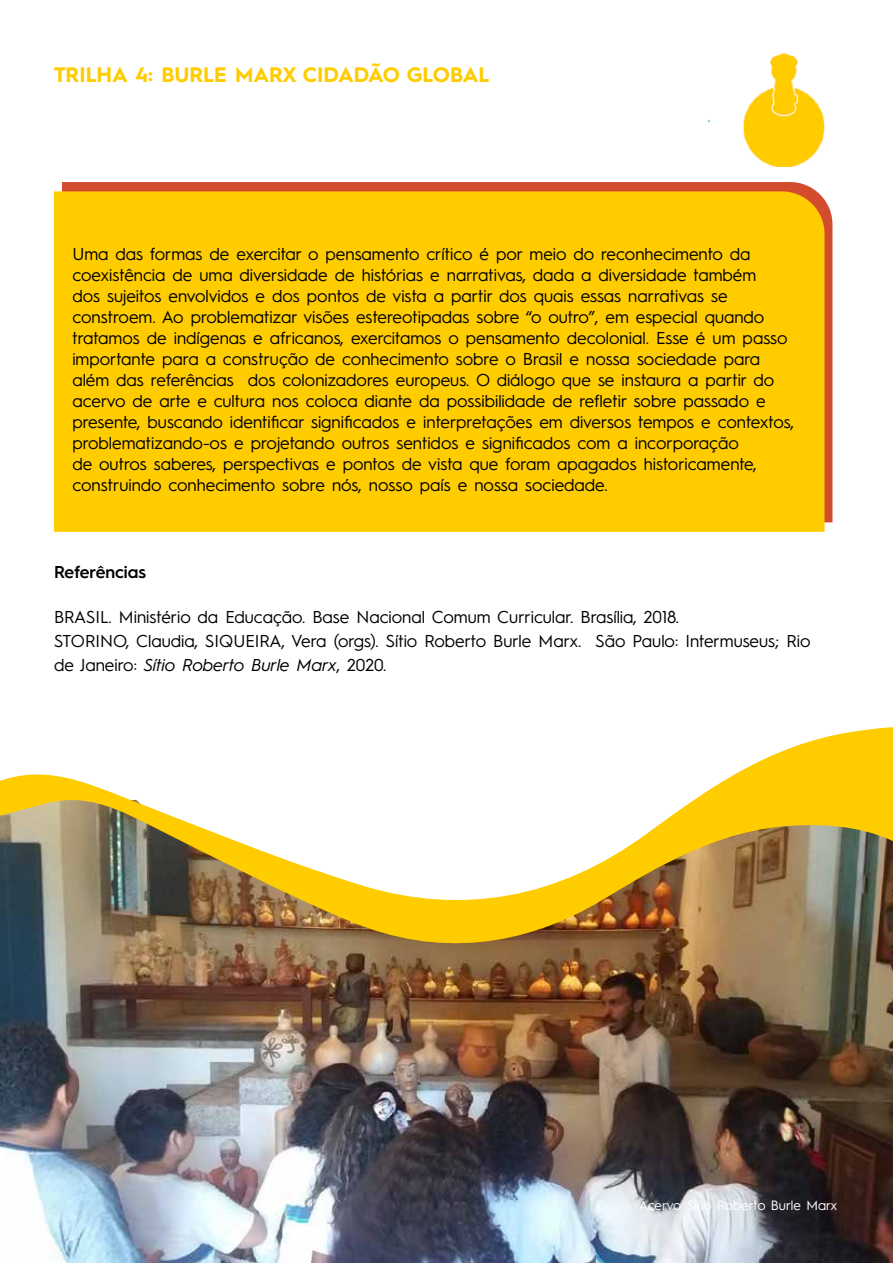
<style>
.page{position:relative;width:893px;height:1263px;background:#fff}
.page>*{position:absolute;margin:0;border:0;box-sizing:border-box;transform-origin:0 0}
.t1{font:700 21px "Hurme Geometric Sans 1";color:#fc0}
.t2{font:17.25px/21px "Hurme Geometric Sans 1";color:#000}
.t3{font:600 17.25px "Hurme Geometric Sans 1";color:#000}
.t4{font:13.5px "Hurme Geometric Sans 1";color:#fff}
.s1{font-style:italic}
</style>
<div class="page">
<img style="left:0;top:727px;width:893px;height:536px">
<svg style="left:62px;top:182px;width:770px;height:340px;background:#d55633"></svg>
<div style="left:54px;top:191px;width:770px;height:341px;background:#fc0"></div>
<img style="left:709px;top:52px;width:116px;height:115px">
<p class="t1" style="left:54px;top:60px;width:437px">TRILHA 4: BURLE MARX CIDADÃO GLOBAL</p>
<p class="t2" style="left:72px;top:242px;width:723px">Uma das formas de exercitar o pensamento crítico é por meio do reconhecimento da coexistência de uma diversidade de histórias e narrativas, dada a diversidade também<br>dos sujeitos envolvidos e dos pontos de vista a partir dos quais essas narrativas se constroem. Ao problematizar visões estereotipadas sobre “o outro”, em especial quando tratamos de indígenas e africanos, exercitamos o pensamento decolonial. Esse é um passo importante para a construção de conhecimento sobre o Brasil e nossa sociedade para além das referências dos colonizadores europeus. O diálogo que se instaura a partir do acervo de arte e cultura nos coloca diante da possibilidade de refletir sobre passado e presente, buscando identificar significados e interpretações em diversos tempos e contextos, problematizando-os e projetando outros sentidos e significados com a incorporação<br>de outros saberes, perspectivas e pontos de vista que foram apagados historicamente, construindo conhecimento sobre nós, nosso país e nossa sociedade.</p>
<p class="t3" style="left:54px;top:560px;width:93px">Referências</p>
<p class="t2" style="left:54px;top:604px;width:758px;line-height:24px">BRASIL. Ministério da Educação. Base Nacional Comum Curricular. Brasília, 2018.<br>STORINO, Claudia, SIQUEIRA, Vera (orgs). Sítio Roberto Burle Marx. São Paulo: Intermuseus; Rio de Janeiro: <span class="s1">Sítio Roberto Burle Marx</span>, 2020.</p>
<p class="t4" style="left:639px;top:1196px;width:200px">Acervo Sítio Roberto Burle Marx</p>
</div>
